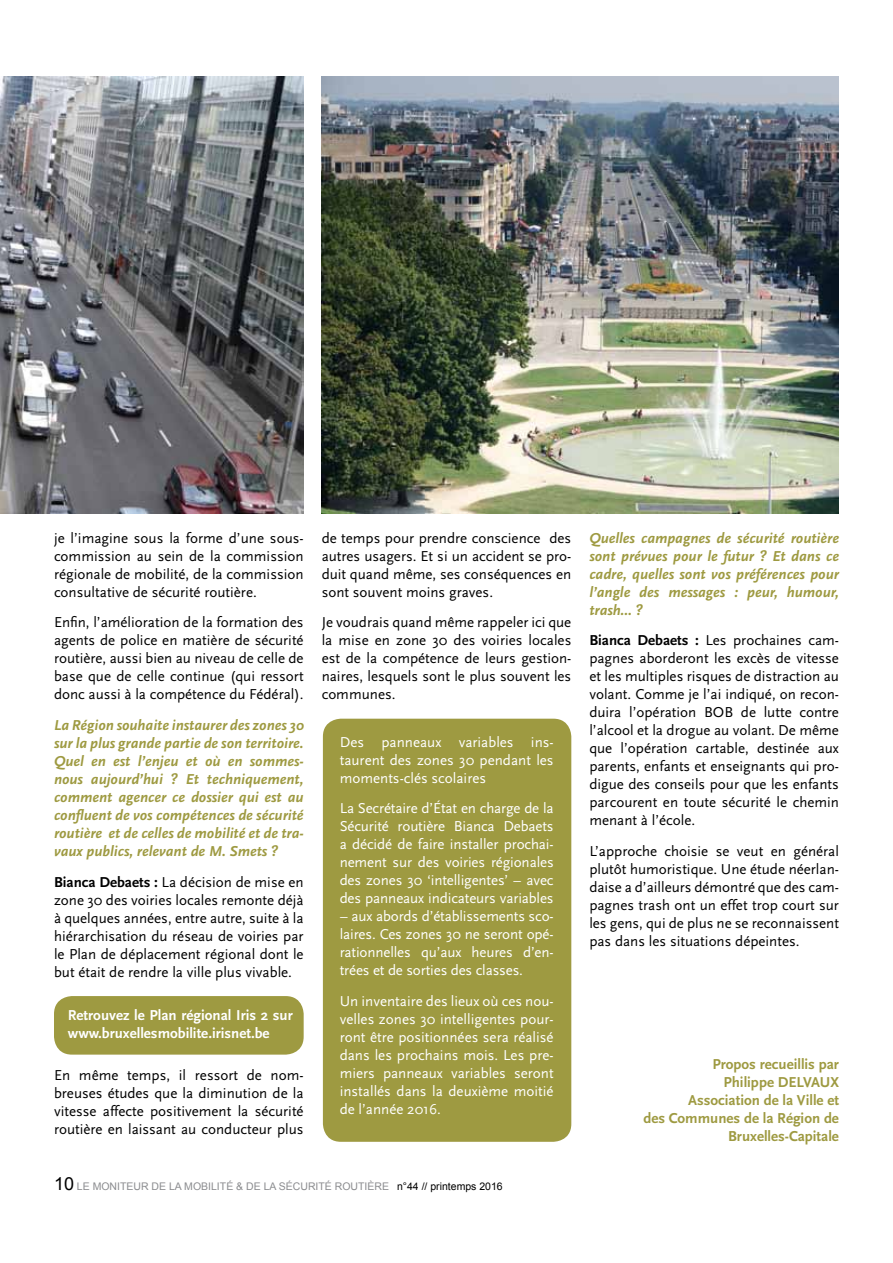
<style>
.page{position:relative;width:893px;height:1263px;background:#fff}
.page>*{position:absolute;margin:0;border:0;box-sizing:border-box;transform-origin:0 0}
.t1{font:15px/18px "Scala Sans";color:#000;text-align:justify}
.t2{font:15px/18px "Scala Sans";letter-spacing:-.005em;color:#fff;text-align:justify}
.t3{font:italic 700 15px/18px "Scala Sans";color:#9e9a41;text-align:justify}
.t4{font:700 15px "Scala Sans";color:#9e9a41}
.t5{font:700 15px/18px "Scala Sans";color:#fff}
.t6{font:10.5px "Arial";color:#8b8c8f}
.s1{font-weight:700}
.s2{font-size:18px;color:#000}
.s3{color:#000}
</style>
<div class="page">
<img style="left:0;top:77px;width:304px;height:437px">
<img style="left:322px;top:77px;width:517px;height:437px">
<div style="left:54px;top:996px;width:250px;height:58px;background:#9e9a41;border-radius:18px"></div>
<div style="left:323px;top:719px;width:248px;height:423px;background:#9e9a41;border-radius:18px"></div>
<p class="t1" style="left:54px;top:529px;width:251px">je l’imagine sous la forme d’une sous&shy;commission au sein de la commission régionale de mobilité, de la commission consultative de sécurité routière.</p>
<p class="t1" style="left:54px;top:614px;width:251px">Enfin, l’amélioration de la formation des agents de police en matière de sécurité routière, aussi bien au niveau de celle de base que de celle continue (qui ressort donc aussi à la compétence du Fédéral).</p>
<p class="t3" style="left:54px;top:717px;width:251px">La Région souhaite instaurer des zones 30 sur la plus grande partie de son territoire.<br>Quel en est l’enjeu et où en sommes&shy;nous aujourd’hui ? Et techniquement, comment agencer ce dossier qui est au confluent de vos compétences de sécurité routière et de celles de mobilité et de tra&shy;vaux publics, relevant de M. Smets ?</p>
<p class="t1" style="left:54px;top:873px;width:251px"><span class="s1">Bianca Debaets :</span> La décision de mise en zone 30 des voiries locales remonte déjà à quelques années, entre autre, suite à la hiérarchisation du réseau de voiries par le Plan de déplacement régional dont le but était de rendre la ville plus vivable.</p>
<p class="t5" style="left:68px;top:1007px;width:227px">Retrouvez le Plan régional I ris 2 sur www.bruxellesmobilite.irisnet.be</p>
<p class="t1" style="left:54px;top:1066px;width:251px">En même temps, il ressort de nom&shy;breuses études que la diminution de la vitesse affecte positivement la sécurité routière en laissant au conducteur plus</p>
<p class="t1" style="left:322px;top:529px;width:251px">de temps pour prendre conscience des autres usagers. Et si un accident se pro&shy;duit quand même, ses conséquences en sont souvent moins graves.</p>
<p class="t1" style="left:322px;top:614px;width:251px">Je voudrais quand même rappeler ici que la mise en zone 30 des voiries locales est de la compétence de leurs gestion&shy;naires, lesquels sont le plus souvent les communes.</p>
<p class="t2" style="left:340px;top:733px;width:215px">Des panneaux variables ins&shy;taurent des zones 30 pendant les moments-clés scolaires</p>
<p class="t2" style="left:340px;top:800px;width:215px">La Secrétaire d’État en charge de la Sécurité routière Bianca Debaets a décidé de faire installer prochai&shy;nement sur des voiries régionales des zones 30 ‘intelligentes’ – avec des panneaux indicateurs variables</p>
<p class="t2" style="left:340px;top:908px;width:215px">– aux abords d’établissements sco&shy;laires. Ces zones 30 ne seront opé&shy;rationnelles qu’aux heures d’en&shy;trées et de sorties des classes.</p>
<p class="t2" style="left:340px;top:992px;width:215px">U n inventaire des lieux où ces nou&shy;velles zones 30 intelligentes pour&shy;ront être positionnées sera réalisé dans les prochains mois. Les pre&shy;miers panneaux variables seront installés dans la deuxième moitié de l’année 2016.</p>
<p class="t6" style="left:54px;top:1179px;width:450px"><span class="s2">10</span> LE MONITEUR DE LA MOBILITÉ &amp; DE LA SÉCURITÉ ROUTIÈRE <span class="s3">N°44 // PRINTEMPS 2016</span></p>
<p class="t3" style="left:589px;top:529px;width:251px">Quelles campagnes de sécurité routière sont prévues pour le futur ? Et dans ce cadre, quelles sont vos préférences pour l’angle des messages : peur, humour, trash… ?</p>
<p class="t1" style="left:589px;top:632px;width:251px"><span class="s1">Bianca Debaets :</span> Les prochaines cam&shy;pagnes aborderont les excès de vitesse et les multiples risques de distraction au volant. Comme je l’ai indiqué, on recon&shy;duira l’opération BOB de lutte contre l’alcool et la drogue au volant. De même que l’opération cartable, destinée aux parents, enfants et enseignants qui pro&shy;digue des conseils pour que les enfants parcourent en toute sécurité le chemin menant à l’école.</p>
<p class="t1" style="left:589px;top:842px;width:251px">L’approche choisie se veut en général plutôt humoristique. U ne étude néerlan&shy;daise a d’ailleurs démontré que des cam&shy;pagnes trash ont un effet trop court sur les gens, qui de plus ne se reconnaissent pas dans les situations dépeintes.</p>
<p class="t4" style="left:712px;top:1056px;width:128px">Propos recueillis par</p>
<p class="t4" style="left:723px;top:1074px;width:90px">Philippe DELVAUX</p>
<p class="t4" style="left:688px;top:1092px;width:152px">Association de la Ville et</p>
<p class="t4" style="left:643px;top:1110px;width:197px">des Communes de la Région de</p>
<p class="t4" style="left:728px;top:1128px;width:112px">Bruxelles-Capitale</p>
</div>
